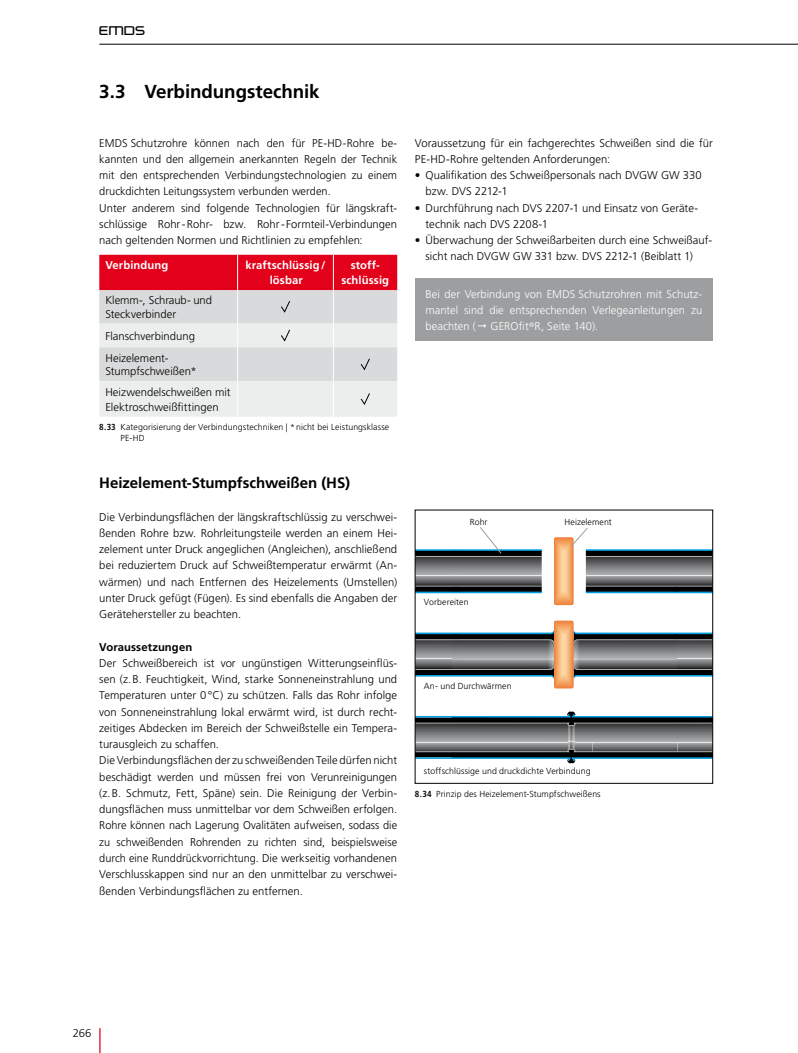
<style>
.page{position:relative;width:798px;height:1053px;background:#fff}
.page>*{position:absolute;margin:0;border:0;box-sizing:border-box;transform-origin:0 0}
.t1{font:700 18.75px "Frutiger LT Std";letter-spacing:-.005em;color:#000}
.t2{font:700 15px "Frutiger LT Std";letter-spacing:-.005em;color:#000}
.t3{font:300 13.75px "Trade Marker";color:#000}
.t4{font:300 11.25px/16.2px "Frutiger LT Std";color:#000}
.t5{font:300 11.25px/16.2px "Frutiger LT Std";letter-spacing:.005em;color:#fff;text-align:justify}
.t6{font:700 11.25px/15px "Frutiger LT Std";letter-spacing:.01em;color:#fff;text-align:center}
.t7{font:700 11.25px "Frutiger LT Std";letter-spacing:.01em;color:#000}
.t8{font:300 8.75px/11.2px "Frutiger LT Std";letter-spacing:.01em;color:#000}
.s1{font-weight:700;font-stretch:condensed}
</style>
<div class="page">
<svg style="left:99px;top:1028px;width:1px;height:24px"></svg>
<hr style="left:99px;top:44px;width:698px;height:1px;background:#000">
<svg style="left:99px;top:255px;width:298px;height:161px;background:#e1b1b7"></svg>
<div style="left:415px;top:279px;width:297px;height:62px;background:#9c9e9f"></div>
<div style="left:553px;top:537px;width:20px;height:68px;background:#ef8d4f;border-radius:2px"></div>
<div style="left:554px;top:538px;width:19px;height:66px;background:#ef8541;border-radius:2px"></div>
<div style="left:554px;top:538px;width:18px;height:66px;background:#f08a46;border-radius:2px"></div>
<div style="left:555px;top:539px;width:17px;height:63px;background:#f1914d;border-radius:2px"></div>
<div style="left:556px;top:541px;width:15px;height:60px;background:#f4a362;border-radius:2px"></div>
<div style="left:557px;top:543px;width:13px;height:56px;background:#f5a766"></div>
<div style="left:557px;top:543px;width:12px;height:55px;background:#f6ab6b"></div>
<hr style="left:415px;top:591px;width:126px;height:2px;background:#009ee0">
<svg style="left:417px;top:711px;width:293px;height:53px"></svg>
<svg style="left:558px;top:528px;width:152px;height:70px"></svg>
<svg style="left:417px;top:527px;width:124px;height:64px"></svg>
<svg style="left:553px;top:620px;width:20px;height:68px"></svg>
<div style="left:554px;top:621px;width:19px;height:66px;background:#ef8541;border-radius:2px"></div>
<div style="left:554px;top:622px;width:18px;height:65px;background:#f08a46;border-radius:2px"></div>
<div style="left:555px;top:623px;width:17px;height:63px;background:#f1914d;border-radius:2px"></div>
<div style="left:555px;top:623px;width:16px;height:62px;background:#f29552;border-radius:2px"></div>
<div style="left:556px;top:624px;width:15px;height:60px;background:#f39a56;border-radius:2px"></div>
<div style="left:556px;top:625px;width:14px;height:59px;background:#f39e5c;border-radius:2px"></div>
<div style="left:556px;top:625px;width:14px;height:58px;background:#f4a261"></div>
<div style="left:557px;top:626px;width:13px;height:56px;background:#f5a766"></div>
<div style="left:557px;top:627px;width:12px;height:55px;background:#f6ab6b"></div>
<svg style="left:417px;top:627px;width:293px;height:54px"></svg>
<p class="t3" style="left:99px;top:23px;width:47px">EMDS</p>
<h1 class="t1" style="left:99px;top:80px;width:222px">3.3 Verbindungstechnik</h1>
<p class="t4" style="left:99px;top:135px;width:299px">EMDS Schutzrohre können nach den für PE-HD-Rohre be&shy;kannten und den allgemein anerkannten Regeln der Technik mit den entsprechenden Verbindungstechnologien zu einem druckdichten Leitungssystem verbunden werden.<br>Unter anderem sind folgende Technologien für längskraft&shy;schlüssige Rohr-Rohr- bzw. Rohr- Formteil-Verbindungen nach geltenden Normen und Richtlinien zu empfehlen:</p>
<p class="t6" style="left:105px;top:258px;width:65px">Verbindung</p>
<p class="t6" style="left:245px;top:258px;width:81px">kraftschlüssig/ lösbar</p>
<p class="t6" style="left:341px;top:258px;width:49px">stoff&shy;schlüssig</p>
<p class="t4" style="left:105px;top:293px;width:108px;line-height:13.5px">Klemm-, Schraub- und<br>Steckverbinder</p>
<p class="t4" style="left:105px;top:325px;width:91px;line-height:22px">Flanschverbindung<br>Heizelement-</p>
<p class="t4" style="left:105px;top:361px;width:127px;line-height:20.5px">Stumpfschweißen*<br>Heizwendelschweißen mit</p>
<p class="t4" style="left:105px;top:399px;width:115px">Elektroschweißfittingen</p>
<p class="t8" style="left:120px;top:421px;width:270px;text-indent:-21px"><span class="s1">8.33</span> Kategorisierung der Verbindungstechniken | *nicht bei Leistungsklasse<br>PE-HD</p>
<h2 class="t2" style="left:99px;top:474px;width:252px">Heizelement-Stumpfschweißen (HS)</h2>
<p class="t4" style="left:99px;top:508px;width:299px;text-align:justify">Die Verbindungsflächen der längskraftschlüssig zu verschwei&shy;ßenden Rohre bzw. Rohrleitungsteile werden an einem Hei&shy;zelement unter Druck angeglichen (Angleichen), anschließend bei reduziertem Druck auf Schweißtemperatur erwärmt (An&shy;wärmen) und nach Entfernen des Heizelements (Umstellen) unter Druck gefügt (Fügen). Es sind ebenfalls die Angaben der Gerätehersteller zu beachten.</p>
<p class="t7" style="left:99px;top:640px;width:94px">Voraussetzungen</p>
<p class="t4" style="left:99px;top:655px;width:299px">Der Schweißbereich ist vor ungünstigen Witterungseinflüs&shy;sen (z.B. Feuchtigkeit, Wind, starke Sonneneinstrahlung und Temperaturen unter 0°C) zu schützen. Falls das Rohr infolge von Sonneneinstrahlung lokal erwärmt wird, ist durch recht&shy;zeitiges Abdecken im Bereich der Schweißstelle ein Tempera&shy;turausgleich zu schaffen.<br>Die Verbindungsflächen der zu schweißenden Teile dürfen nicht beschädigt werden und müssen frei von Verunreinigungen (z.B. Schmutz, Fett, Späne) sein. Die Reinigung der Verbin&shy;dungsflächen muss unmittelbar vor dem Schweißen erfolgen.<br>Rohre können nach Lagerung Ovalitäten aufweisen, sodass die zu schweißenden Rohrenden zu richten sind, beispielsweise durch eine Runddrückvorrichtung. Die werkseitig vorhandenen Verschlusskappen sind nur an den unmittelbar zu verschwei&shy;ßenden Verbindungsflächen zu entfernen.</p>
<p class="t4" style="left:415px;top:135px;width:299px">Voraussetzung für ein fachgerechtes Schweißen sind die für<br>PE-HD-Rohre geltenden Anforderungen:</p>
<p class="t4" style="left:425px;top:167px;width:277px;text-indent:-11px">• Qualifikation des Schweißpersonals nach DVGW GW 330 bzw. DVS 2212-1</p>
<p class="t4" style="left:425px;top:200px;width:274px;text-indent:-11px">• Durchführung nach DVS 2207-1 und Einsatz von Geräte&shy;technik nach DVS 2208-1</p>
<p class="t4" style="left:425px;top:232px;width:288px;text-indent:-11px">• Überwachung der Schweißarbeiten durch eine Schweißauf&shy;sicht nach DVGW GW 331 bzw. DVS 2212-1 (Beiblatt 1)</p>
<p class="t5" style="left:425px;top:286px;width:278px">Bei der Verbindung von EMDS Schutzrohren mit Schutz&shy;mantel sind die entsprechenden Verlegeanleitungen zu beachten (</p>
<p class="t5" style="left:490px;top:318px;width:109px">GEROfit<sup>®</sup>R, Seite 140).</p>
<p class="t8" style="left:469px;top:516px;width:19px">Rohr</p>
<p class="t8" style="left:564px;top:516px;width:49px">Heizelement</p>
<p class="t8" style="left:424px;top:596px;width:46px">Vorbereiten</p>
<p class="t8" style="left:424px;top:680px;width:89px">An- und Durchwärmen</p>
<p class="t8" style="left:424px;top:765px;width:168px">stoffschlüssige und druckdichte Verbindung</p>
<p class="t8" style="left:415px;top:788px;width:187px"><span class="s1">8.34</span> Prinzip des Heizelement-Stumpfschweißens</p>
<p class="t4" style="left:73px;top:1024px;width:20px">266</p>
</div>
